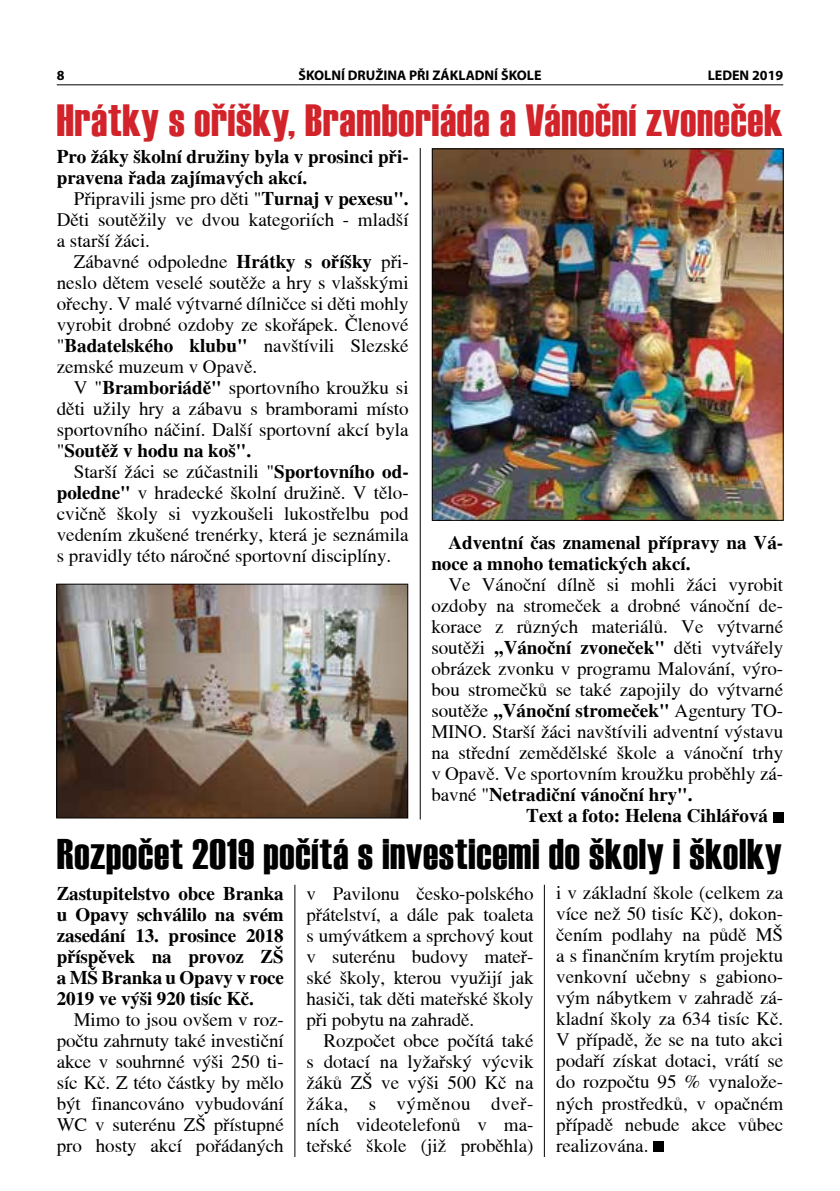
<style>
.page{position:relative;width:840px;height:1191px;background:#fff}
.page>*{position:absolute;margin:0;border:0;box-sizing:border-box;transform-origin:0 0}
.t1{font:45px "Haettenschweiler";letter-spacing:.015em;color:#d2232a}
.t2{font:42.8px "Haettenschweiler";letter-spacing:.015em;color:#000}
.t3{font:19px/21px "Toronto";color:#000;text-align:justify}
.t4{font:700 19px/21px "Toronto";color:#000}
.t5{font:700 14px "Myriad Pro";color:#000}
.s1{font-weight:700}
.s2{font-weight:400}
</style>
<div class="page">
<hr style="left:57px;top:84px;width:725px;height:1px;background:#000">
<div style="left:653px;top:1141px;width:10px;height:10px;background:#000"></div>
<hr style="left:543px;top:884px;width:1px;height:273px;background:#000">
<div style="left:772px;top:812px;width:10px;height:10px;background:#000"></div>
<hr style="left:419px;top:148px;width:1px;height:671px;background:#000">
<hr style="left:294px;top:884px;width:1px;height:273px;background:#000">
<img style="left:433px;top:150px;width:348px;height:369px">
<div style="left:431px;top:148px;width:352px;height:373px;border:1px solid #000"></div>
<img style="left:58px;top:585px;width:348px;height:231px">
<div style="left:56px;top:583px;width:352px;height:235px;border:1px solid #000"></div>
<p class="t5" style="left:57px;top:68px;width:9px">8</p>
<p class="t5" style="left:298px;top:67px;width:244px">ŠKOLNÍ DRUŽINA PŘI ZÁKLADNÍ ŠKOLE</p>
<p class="t5" style="left:707px;top:68px;width:77px">LEDEN 2019</p>
<h1 class="t1" style="left:57px;top:90px;width:727px">Hrátky s oříšky, Bramboriáda a Vánoční zvoneček</h1>
<p class="t4" style="left:57px;top:146px;width:353px">Pro žáky školní družiny byla v prosinci při&shy;pravena řada zajímavých akcí.</p>
<p class="t3" style="left:57px;top:188px;width:353px;text-indent:17px">Připravili jsme pro děti "<span class="s1">Turnaj v pexesu".<br></span>Děti soutěžily ve dvou kategoriích - mladší a starší žáci.</p>
<p class="t3" style="left:57px;top:251px;width:353px;text-indent:17px">Zábavné odpoledne <span class="s1">Hrátky s oříšky</span> při&shy;neslo dětem veselé soutěže a hry s vlašskými ořechy. V malé výtvarné dílničce si děti mohly vyrobit drobné ozdoby ze skořápek. Členové "<span class="s1">Badatelského klubu"</span> navštívili Slezské zemské muzeum v Opavě.</p>
<p class="t3" style="left:57px;top:377px;width:353px;text-indent:17px">V "<span class="s1">Bramboriádě"</span> sportovního kroužku si děti užily hry a zábavu s bramborami místo sportovního náčiní. Další sportovní akcí byla "<span class="s1">Soutěž v hodu na koš".</span></p>
<p class="t3" style="left:57px;top:461px;width:353px;text-indent:17px">Starší žáci se zúčastnili "<span class="s1">Sportovního od&shy;poledne"</span> v hradecké školní družině. V tělo&shy;cvičně školy si vyzkoušeli lukostřelbu pod vedením zkušené trenérky, která je seznámila s pravidly této náročné sportovní disciplíny.</p>
<p class="t4" style="left:431px;top:532px;width:353px;text-indent:17px">Adventní čas znamenal přípravy na Vá&shy;noce a mnoho tematických akcí.</p>
<p class="t3" style="left:448px;top:574px;width:336px">Ve Vánoční dílně si mohli žáci vyrobit</p>
<p class="t3" style="left:431px;top:595px;width:353px">ozdoby na stromeček a drobné vánoční de-</p>
<p class="t3" style="left:431px;top:616px;width:353px">korace z různých materiálů. Ve výtvarné</p>
<p class="t3" style="left:431px;top:637px;width:353px">soutěži <span class="s1">,,Vánoční zvoneček"</span> děti vytvářely</p>
<p class="t3" style="left:431px;top:658px;width:353px">obrázek zvonku v programu Malování, výro-</p>
<p class="t3" style="left:431px;top:679px;width:353px">bou stromečků se také zapojily do výtvarné</p>
<p class="t4" style="left:431px;top:700px;width:353px"><span class="s2">soutěže</span> ,,Vánoční stromeček" <span class="s2">Agentury TO-</span></p>
<p class="t3" style="left:431px;top:721px;width:353px">MINO. Starší žáci navštívili adventní výstavu</p>
<p class="t3" style="left:431px;top:742px;width:353px">na střední zemědělské škole a vánoční trhy</p>
<p class="t3" style="left:431px;top:763px;width:353px">v Opavě. Ve sportovním kroužku proběhly zá-</p>
<p class="t4" style="left:431px;top:784px;width:262px"><span class="s2">bavné "</span>Netradiční vánoční hry".</p>
<p class="t4" style="left:526px;top:805px;width:243px">Text a foto: Helena Cihlářová</p>
<h2 class="t2" style="left:57px;top:825px;width:726px">Rozpočet 2019 počítá s investicemi do školy i školky</h2>
<p class="t4" style="left:57px;top:882px;width:228px;text-align:justify">Zastupitelstvo obce Branka u Opavy schválilo na svém zasedání 13. prosince 2018 příspěvek na provoz ZŠ a MŠ Branka u Opavy v roce 2019 ve výši 920 tisíc Kč.</p>
<p class="t3" style="left:57px;top:1009px;width:228px;text-indent:17px">Mimo to jsou ovšem v roz&shy;počtu zahrnuty také investiční akce v souhrnné výši 250 ti&shy;síc Kč. Z této částky by mělo být financováno vybudování WC v suterénu ZŠ přístupné pro hosty akcí pořádaných</p>
<p class="t3" style="left:556px;top:882px;width:228px">i v základní škole (celkem za více než 50 tisíc Kč), dokon&shy;čením podlahy na půdě MŠ a s finančním krytím projektu venkovní učebny s gabiono&shy;vým nábytkem v zahradě zá&shy;kladní školy za 634 tisíc Kč.<br>V případě, že se na tuto akci podaří získat dotaci, vrátí se do rozpočtu 95 % vynalože&shy;ných prostředků, v opačném případě nebude akce vůbec realizována.</p>
<p class="t3" style="left:306px;top:882px;width:228px">v Pavilonu česko-polského přátelství, a dále pak toaleta s umývátkem a sprchový kout v suterénu budovy mateř&shy;ské školy, kterou využijí jak hasiči, tak děti mateřské školy při pobytu na zahradě.</p>
<p class="t3" style="left:306px;top:1029px;width:228px;text-indent:17px">Rozpočet obce počítá také s dotací na lyžařský výcvik žáků ZŠ ve výši 500 Kč na žáka, s výměnou dveř&shy;ních videotelefonů v ma&shy;teřské škole (již proběhla)</p>
</div>
